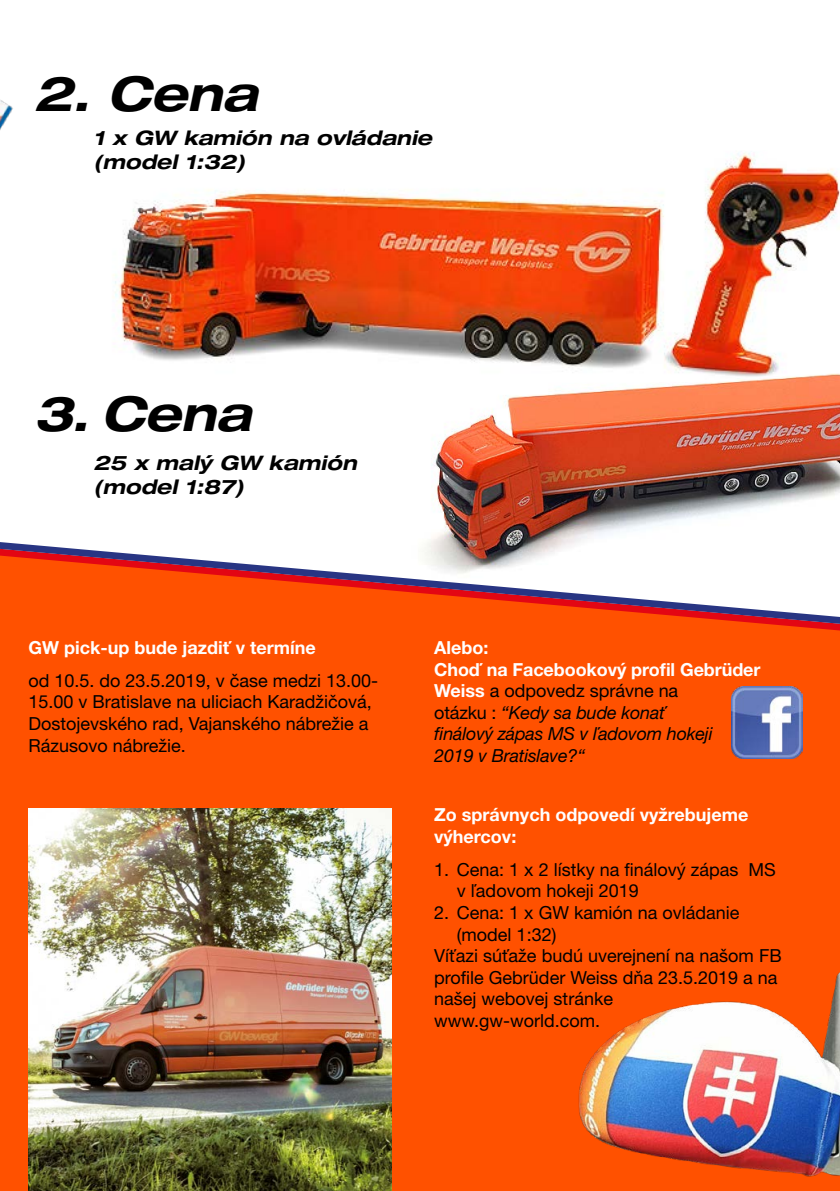
<style>
.page{position:relative;width:840px;height:1191px;background:#fff}
.page>*{position:absolute;margin:0;border:0;box-sizing:border-box;transform-origin:0 0}
.t1{font:italic 700 expanded 48px "Helvetica Neue LT Pro";letter-spacing:-.005em;color:#000}
.t2{font:italic 700 expanded 20px/24px "Helvetica Neue LT Pro";color:#000}
.t3{font:18px/21.6px "Helvetica Neue LT Pro";color:#000}
.t4{font:italic 18px/21.6px "Helvetica Neue LT Pro";letter-spacing:-.01em;color:#000}
.t5{font:700 18px/21.6px "Helvetica Neue LT Pro";color:#fff}
.s1{font-weight:700;font-style:normal;color:#fff}
.s2{font-style:normal}
</style>
<div class="page">
<img style="left:429px;top:383px;width:410px;height:159px">
<img style="left:113px;top:153px;width:726px;height:230px">
<img style="left:0;top:100px;width:13px;height:30px">
<div style="left:0;top:630px;width:839px;height:561px;background:#ff5100"></div>
<div style="left:0;top:624px;width:839px;height:6px;background:#ff5100"></div>
<svg style="left:0;top:542px;width:839px;height:82px"></svg>
<img style="left:730px;top:687px;width:72px;height:72px">
<img style="left:28px;top:808px;width:363px;height:383px">
<img style="left:500px;top:962px;width:339px;height:229px">
<h1 class="t1" style="left:34px;top:62px;width:225px">2. Cena</h1>
<p class="t2" style="left:94px;top:125px;width:340px">1 x GW kamión na ovládanie (model 1:32)</p>
<h1 class="t1" style="left:34px;top:382px;width:219px">3. Cena</h1>
<p class="t2" style="left:94px;top:450px;width:264px">25 x malý GW kamión (model 1:87)</p>
<p class="t5" style="left:28px;top:636px;width:289px">GW pick-up bude jazdiť v termíne</p>
<p class="t3" style="left:28px;top:669px;width:351px">od 10.5. do 23.5.2019, v čase medzi 13.00- 15.00 v Bratislave na uliciach Karadžičová, Dostojevského rad, Vajanského nábrežie a Rázusovo nábrežie.</p>
<p class="t4" style="left:434px;top:636px;width:328px"><span class="s1">Alebo:<br>Choď na Facebookový profil Gebrüder<br>Weiss</span> <span class="s2">a odpovedz správne na<br>otázku :</span> “Kedy sa bude konať<br>finálový zápas MS v ľadovom hokeji<br>2019 v Bratislave?“</p>
<p class="t5" style="left:434px;top:803px;width:316px">Zo správnych odpovedí vyžrebujeme výhercov:</p>
<p class="t3" style="left:456px;top:858px;width:320px;text-indent:-23px">1. Cena: 1 x 2 lístky na finálový zápas MS v ľadovom hokeji 2019</p>
<p class="t3" style="left:434px;top:901px;width:307px">2. Cena: 1 x GW kamión na ovládanie</p>
<p class="t3" style="left:456px;top:923px;width:101px">(model 1:32)</p>
<p class="t3" style="left:434px;top:944px;width:349px">Víťazi súťaže budú uverejnení na našom FB</p>
<p class="t3" style="left:434px;top:966px;width:345px">profile Gebrüder Weiss dňa 23.5.2019 a na</p>
<p class="t3" style="left:434px;top:987px;width:180px">našej webovej stránke</p>
<p class="t3" style="left:434px;top:1009px;width:167px">www.gw-world.com.</p>
</div>
